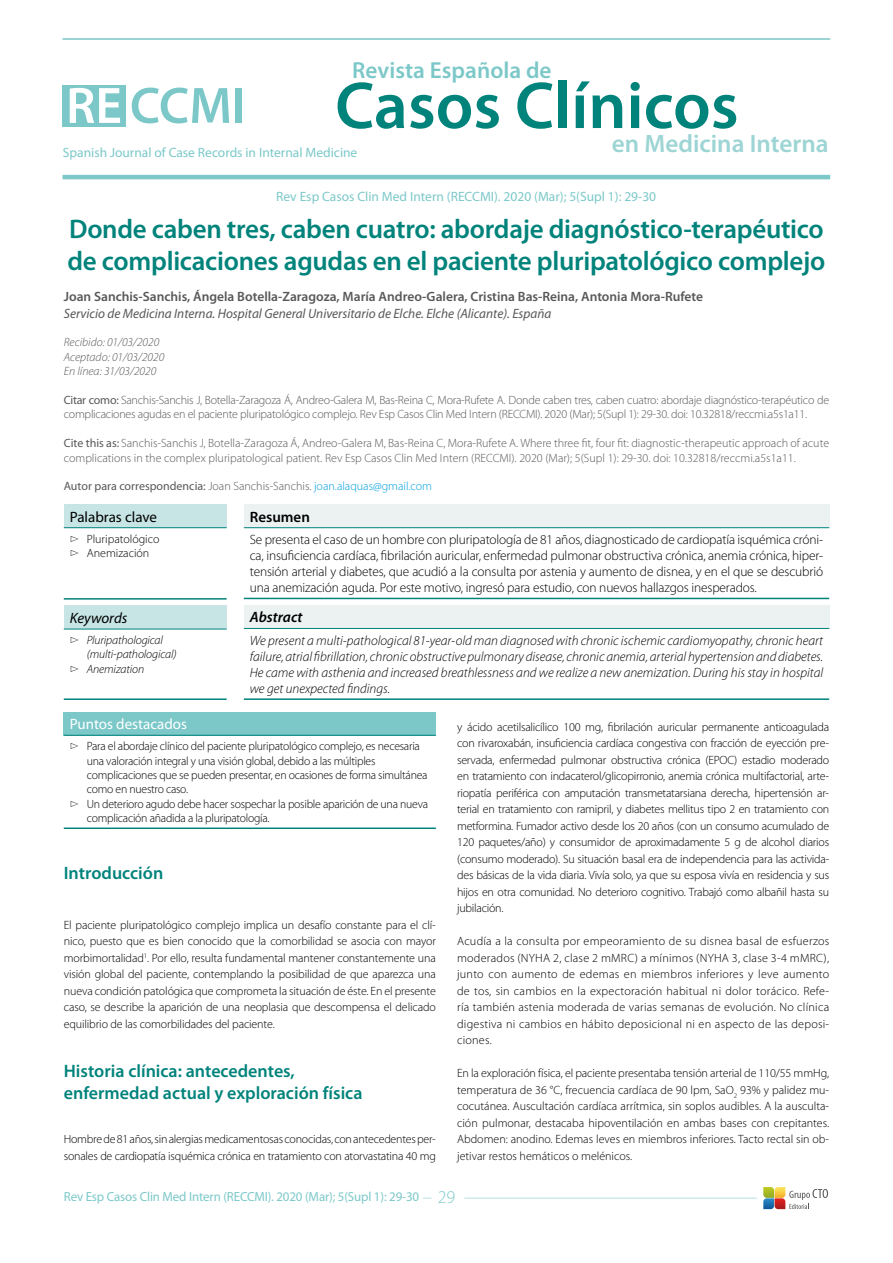
<style>
.page{position:relative;width:893px;height:1263px;background:#fff}
.page>*{position:absolute;margin:0;border:0;box-sizing:border-box;transform-origin:0 0}
.t1{font:600 66.75px "Myriad Pro";color:#00837b}
.t2{font:600 27px/32.4px "Myriad Pro";letter-spacing:-.01em;color:#00837b}
.t3{font:600 25.2px "Myriad Pro";color:#9dd4d4}
.t4{font:600 23.25px "Myriad Pro";color:#7cc8c9}
.t5{font:600 18px/21.6px "Myriad Pro";color:#00837b}
.t6{font:15px "Myriad Pro";color:#fff}
.t7{font:15px "Myriad Pro";color:#000}
.t8{font:italic 15px "Myriad Pro";color:#000}
.t9{font:italic 600 15px "Myriad Pro";color:#000}
.t10{font:600 15px "Myriad Pro";color:#000}
.t11{font:300 13.5px/16.2px "Myriad Pro";letter-spacing:-.01em;color:#000;text-align:justify}
.t12{font:italic 300 13.5px/16.2px "Myriad Pro";color:#000;text-align:justify}
.t13{font:13.5px "Myriad Pro";color:#7cc8c9}
.t14{font:600 13.5px "Myriad Pro";color:#58585a}
.t15{font:italic 13.5px "Myriad Pro";color:#58585a}
.t16{font:13.2px "Myriad Pro";letter-spacing:-.01em;color:#7cc8c9}
.t17{font:300 12px/16.5px "Myriad Pro";letter-spacing:-.02em;color:#000;text-align:justify}
.t18{font:300 12px/14.4px "Myriad Pro";letter-spacing:-.015em;color:#58585a}
.t19{font:12px "Myriad Pro";color:#58585a}
.t20{font:italic 300 12px/14.4px "Myriad Pro";color:#58585a}
.t21{font:italic 300 12px "Myriad Pro";letter-spacing:-.01em;color:#000}
.t22{font:300 12px/14.4px "Myriad Pro";color:#000}
.s1{font-weight:400}
.s2{font-weight:300}
.s3{font-weight:300;color:#009ee0}
.s4{font-weight:300;font-size:18px}
</style>
<div class="page">
<div style="left:63px;top:85px;width:63px;height:41px;background:#7cc8c9"></div>
<svg style="left:70px;top:88px;width:50px;height:35px"></svg>
<svg style="left:132px;top:88px;width:97px;height:35px"></svg>
<div style="left:236px;top:88px;width:6px;height:35px;background:#7cc8c9"></div>
<hr style="left:63px;top:38px;width:767px;height:2px;background:#7cc8c9">
<hr style="left:63px;top:175px;width:767px;height:4px;background:#7cc8c9">
<svg style="left:763px;top:1187px;width:65px;height:22px"></svg>
<hr style="left:464px;top:1198px;width:293px;height:1px;background:#b9dfdf">
<div style="left:64px;top:504px;width:163px;height:24px;background:#c6e5e4"></div>
<hr style="left:64px;top:598px;width:163px;height:2px;background:#00837b">
<hr style="left:64px;top:527px;width:163px;height:1px;background:#00837b">
<div style="left:64px;top:606px;width:163px;height:23px;background:#c6e5e4"></div>
<hr style="left:64px;top:698px;width:163px;height:2px;background:#00837b">
<hr style="left:64px;top:629px;width:163px;height:1px;background:#00837b">
<div style="left:244px;top:504px;width:585px;height:24px;background:#ebf2f1"></div>
<hr style="left:244px;top:598px;width:585px;height:1px;background:#00837b">
<hr style="left:244px;top:527px;width:585px;height:1px;background:#00837b">
<div style="left:244px;top:605px;width:585px;height:23px;background:#ebf2f1"></div>
<hr style="left:244px;top:698px;width:585px;height:2px;background:#00837b">
<hr style="left:244px;top:628px;width:585px;height:1px;background:#00837b">
<div style="left:64px;top:712px;width:372px;height:23px;background:#7cc8c9"></div>
<hr style="left:64px;top:735px;width:372px;height:1px;background:#00837b">
<hr style="left:64px;top:827px;width:372px;height:2px;background:#00837b">
<h3 class="t4" style="left:352px;top:56px;width:201px">Revista Española de</h3>
<h1 class="t1" style="left:335px;top:63px;width:405px">Casos Clínicos</h1>
<p class="t13" style="left:63px;top:144px;width:296px">Spanish Journal of Case Records in Internal Medicine</p>
<h3 class="t3" style="left:612px;top:127px;width:218px">en Medicina Interna</h3>
<p class="t13" style="left:276px;top:188px;width:381px">Rev Esp Casos Clin Med Intern (RECCMI). 2020 (Mar); 5(Supl 1): 29-30</p>
<h2 class="t2" style="left:68px;top:212px;width:759px">Donde caben tres, caben cuatro: abordaje diagnóstico-terapéutico de complicaciones agudas en el paciente pluripatológico complejo</h2>
<p class="t14" style="left:64px;top:288px;width:641px">Joan Sanchis-Sanchis, Ángela Botella-Zaragoza, María Andreo-Galera, Cristina Bas-Reina, Antonia Mora-Rufete</p>
<p class="t15" style="left:64px;top:305px;width:489px">Servicio de Medicina Interna. Hospital General Universitario de Elche. Elche (Alicante). España</p>
<p class="t20" style="left:64px;top:336px;width:102px">Recibido: 01/03/2020<br>Aceptado: 01/03/2020<br>En línea: 31/03/2020</p>
<p class="t18" style="left:64px;top:393px;width:767px"><span class="s1">Citar como:</span> Sanchis-Sanchis J, Botella-Zaragoza Á, Andreo-Galera M, Bas-Reina C, Mora-Rufete A. Donde caben tres, caben cuatro: abordaje diagnóstico-terapéutico de complicaciones agudas en el paciente pluripatológico complejo. Rev Esp Casos Clin Med Intern (RECCMI). 2020 (Mar); 5(Supl 1): 29-30. doi: 10.32818/reccmi.a5s1a11.</p>
<p class="t18" style="left:64px;top:436px;width:767px"><span class="s1">Cite this as:</span> Sanchis-Sanchis J, Botella-Zaragoza Á, Andreo-Galera M, Bas-Reina C, Mora-Rufete A. Where three fit, four fit: diagnostic-therapeutic approach of acute complications in the complex pluripatological patient. Rev Esp Casos Clin Med Intern (RECCMI). 2020 (Mar); 5(Supl 1): 29-30. doi: 10.32818/reccmi.a5s1a11.</p>
<p class="t19" style="left:64px;top:479px;width:370px">Autor para correspondencia: <span class="s2">Joan Sanchis-Sanchis.</span> <span class="s3">joan.alaquas@gmail.com</span></p>
<p class="t7" style="left:70px;top:507px;width:89px">Palabras clave</p>
<p class="t22" style="left:70px;top:532px;width:91px">▻ Pluripatológico ▻ Anemización</p>
<p class="t8" style="left:70px;top:609px;width:59px">Keywords</p>
<p class="t21" style="left:70px;top:634px;width:95px">▻ Pluripathological</p>
<p class="t21" style="left:87px;top:648px;width:91px">(multi-pathological)</p>
<p class="t21" style="left:70px;top:662px;width:76px">▻ Anemization</p>
<p class="t10" style="left:250px;top:507px;width:62px">Resumen</p>
<p class="t11" style="left:250px;top:531px;width:575px">Se presenta el caso de un hombre con pluripatología de 81 años, diagnosticado de cardiopatía isquémica cróni&shy;ca, insuficiencia cardíaca, fibrilación auricular, enfermedad pulmonar obstructiva crónica, anemia crónica, hiper&shy;tensión arterial y diabetes, que acudió a la consulta por astenia y aumento de disnea, y en el que se descubrió una anemización aguda. Por este motivo, ingresó para estudio, con nuevos hallazgos inesperados.</p>
<p class="t9" style="left:250px;top:608px;width:54px">Abstract</p>
<p class="t12" style="left:250px;top:632px;width:575px">We present a multi-pathological 81-year-old man diagnosed with chronic ischemic cardiomyopathy, chronic heart failure, atrial fibrillation, chronic obstructive pulmonary disease, chronic anemia, arterial hypertension and diabetes.<br>He came with asthenia and increased breathlessness and we realize a new anemization. During his stay in hospital we get unexpected findings.</p>
<p class="t6" style="left:70px;top:715px;width:119px">Puntos destacados</p>
<p class="t17" style="left:70px;top:738px;width:352px">▻ Para el abordaje clínico del paciente pluripatológico complejo, es necesaria</p>
<p class="t17" style="left:87px;top:753px;width:290px">una valoración integral y una visión global, debido a las múltiples</p>
<p class="t17" style="left:87px;top:767px;width:342px">complicaciones que se pueden presentar, en ocasiones de forma simultánea</p>
<p class="t17" style="left:87px;top:781px;width:103px">como en nuestro caso.</p>
<p class="t17" style="left:70px;top:796px;width:360px">▻ Un deterioro agudo debe hacer sospechar la posible aparición de una nueva</p>
<p class="t17" style="left:87px;top:810px;width:184px">complicación añadida a la pluripatología.</p>
<h3 class="t5" style="left:64px;top:862px;width:101px">Introducción</h3>
<p class="t17" style="left:64px;top:916px;width:374px">El paciente pluripatológico complejo implica un desafío constante para el clí&shy;nico, puesto que es bien conocido que la comorbilidad se asocia con mayor morbimortalidad<sup>1</sup>. Por ello, resulta fundamental mantener constantemente una visión global del paciente, contemplando la posibilidad de que aparezca una nueva condición patológica que comprometa la situación de éste. En el presente caso, se describe la aparición de una neoplasia que descompensa el delicado equilibrio de las comorbilidades del paciente.</p>
<h3 class="t5" style="left:64px;top:1060px;width:300px">Historia clínica: antecedentes, enfermedad actual y exploración física</h3>
<p class="t17" style="left:64px;top:1131px;width:374px">Hombre de 81 años, sin alergias medicamentosas conocidas, con antecedentes per&shy;sonales de cardiopatía isquémica crónica en tratamiento con atorvastatina 40 mg</p>
<p class="t17" style="left:457px;top:718px;width:374px">y ácido acetilsalicílico 100 mg, fibrilación auricular permanente anticoagulada con rivaroxabán, insuficiencia cardíaca congestiva con fracción de eyección pre&shy;servada, enfermedad pulmonar obstructiva crónica (EPOC) estadio moderado en tratamiento con indacaterol/glicopirronio, anemia crónica multifactorial, arte&shy;riopatía periférica con amputación transmetatarsiana derecha, hipertensión ar&shy;terial en tratamiento con ramipril, y diabetes mellitus tipo 2 en tratamiento con metformina. Fumador activo desde los 20 años (con un consumo acumulado de 120 paquetes/año) y consumidor de aproximadamente 5 g de alcohol diarios (consumo moderado). Su situación basal era de independencia para las activida&shy;des básicas de la vida diaria. Vivía solo, ya que su esposa vivía en residencia y sus hijos en otra comunidad. No deterioro cognitivo. Trabajó como albañil hasta su jubilación.</p>
<p class="t17" style="left:457px;top:933px;width:374px">Acudía a la consulta por empeoramiento de su disnea basal de esfuerzos moderados (NYHA 2, clase 2 mMRC) a mínimos (NYHA 3, clase 3-4 mMRC), junto con aumento de edemas en miembros inferiores y leve aumento de tos, sin cambios en la expectoración habitual ni dolor torácico. Refe&shy;ría también astenia moderada de varias semanas de evolución. No clínica digestiva ni cambios en hábito deposicional ni en aspecto de las deposi&shy;ciones.</p>
<p class="t17" style="left:457px;top:1065px;width:374px">En la exploración física, el paciente presentaba tensión arterial de 110/55 mmHg, temperatura de 36 °C, frecuencia cardíaca de 90 lpm, SaO<sub>2</sub> 93% y palidez mu&shy;cocutánea. Auscultación cardíaca arrítmica, sin soplos audibles. A la ausculta&shy;ción pulmonar, destacaba hipoventilación en ambas bases con crepitantes.<br>Abdomen: anodino. Edemas leves en miembros inferiores. Tacto rectal sin ob&shy;jetivar restos hemáticos o melénicos.</p>
<p class="t16" style="left:64px;top:1189px;width:393px">Rev Esp Casos Clin Med Intern (RECCMI). 2020 (Mar); 5(Supl 1): 29-30 <span class="s4">29</span></p>
</div>
